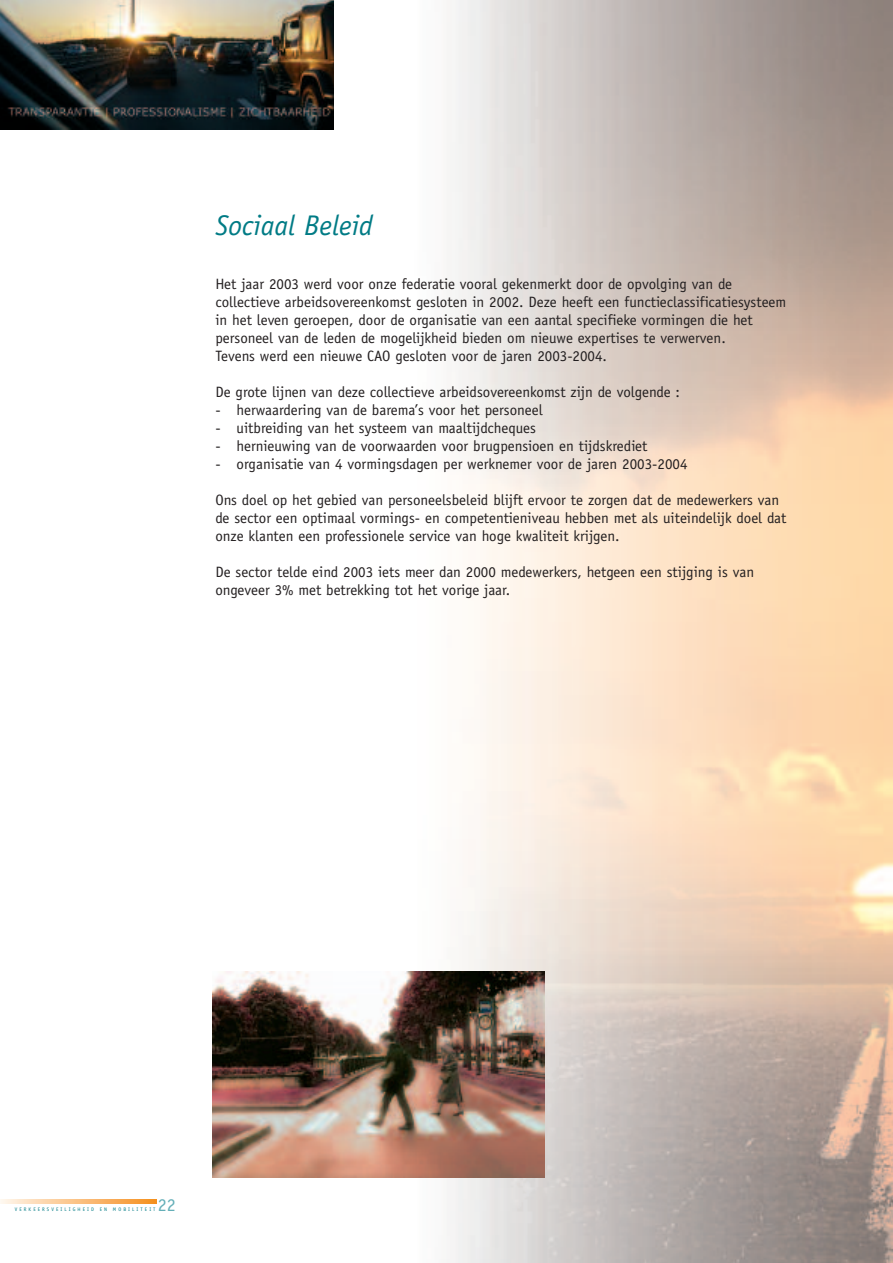
<style>
.page{position:relative;width:893px;height:1263px;background:#fff}
.page>*{position:absolute;margin:0;border:0;box-sizing:border-box;transform-origin:0 0}
.t1{font:italic 28.5px "Officina Sans";color:#007b85}
.t2{font:18px "Officina Sans";color:#64afb8}
.t3{font:15px/18px "Officina Sans";color:#231f20}
.t4{font:5.1px "Officina Sans";letter-spacing:.4em;color:#007b85}
</style>
<div class="page">
<img style="left:406px;top:0;width:487px;height:1263px">
<svg style="left:0;top:1199px;width:157px;height:4px"></svg>
<img style="left:213px;top:972px;width:332px;height:206px">
<img style="left:0;top:0;width:334px;height:129px">
<h1 class="t1" style="left:215px;top:214px;width:159px">Sociaal Beleid</h1>
<p class="t3" style="left:215px;top:276px;width:573px">Het jaar 2003 werd voor onze federatie vooral gekenmerkt door de opvolging van de collectieve arbeidsovereenkomst gesloten in 2002. Deze heeft een functieclassificatiesysteem in het leven geroepen, door de organisatie van een aantal specifieke vormingen die het personeel van de leden de mogelijkheid bieden om nieuwe expertises te verwerven.<br>Tevens werd een nieuwe CAO gesloten voor de jaren 2003-2004.</p>
<p class="t3" style="left:215px;top:384px;width:466px">De grote lijnen van deze collectieve arbeidsovereenkomst zijn de volgende :</p>
<p class="t3" style="left:215px;top:402px;width:329px">- herwaardering van de barema’s voor het personeel</p>
<p class="t3" style="left:215px;top:420px;width:322px">- uitbreiding van het systeem van maaltijdcheques</p>
<p class="t3" style="left:215px;top:438px;width:434px">- hernieuwing van de voorwaarden voor brugpensioen en tijdskrediet</p>
<p class="t3" style="left:215px;top:456px;width:474px">- organisatie van 4 vormingsdagen per werknemer voor de jaren 2003-2004</p>
<p class="t3" style="left:215px;top:492px;width:573px">Ons doel op het gebied van personeelsbeleid blijft ervoor te zorgen dat de medewerkers van de sector een optimaal vormings- en competentieniveau hebben met als uiteindelijk doel dat onze klanten een professionele service van hoge kwaliteit krijgen.</p>
<p class="t3" style="left:215px;top:564px;width:540px">De sector telde eind 2003 iets meer dan 2000 medewerkers, hetgeen een stijging is van ongeveer 3% met betrekking tot het vorige jaar.</p>
<p class="t4" style="left:15px;top:1207px;width:142px">VERKEERSVEILIGHEID EN MOBILITEIT</p>
<p class="t2" style="left:158px;top:1198px;width:19px">22</p>
</div>
